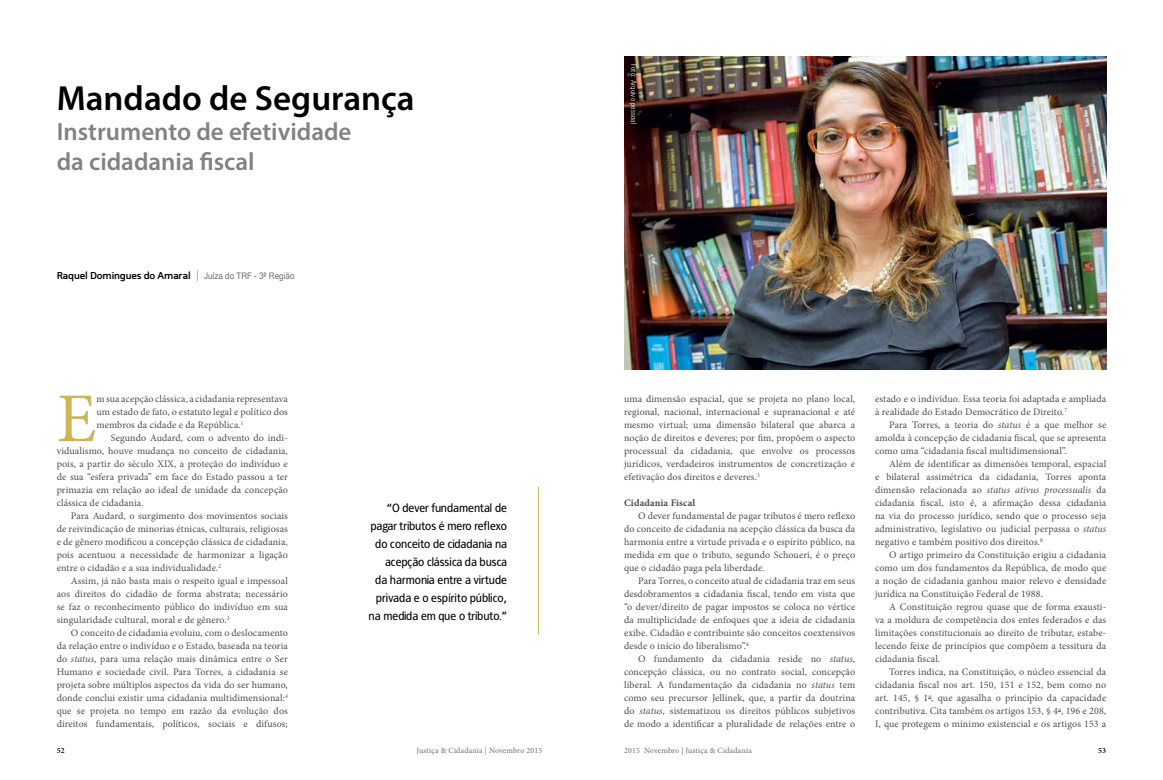
<style>
.page{position:relative;width:1163px;height:780px;background:#fff}
.page>*{position:absolute;margin:0;border:0;box-sizing:border-box;transform-origin:0 0}
.t1{font:70px "Minion Pro";color:#cdb65a}
.t2{font:600 35px "Myriad Pro";color:#000}
.t3{font:600 25px/30px "Myriad Pro";color:#808285}
.t4{font:12px/18px "Francophil Sans";color:#000;text-align:right}
.t5{font:10px/13px "Minion Pro";letter-spacing:.01em;color:#4d4d4f;text-align:justify}
.t6{font:600 10px "Mentone";letter-spacing:-.015em;color:#000}
.t7{font:700 10px "Minion Pro";letter-spacing:.015em;color:#4d4d4f}
.t8{font:9px "Microsoft Sans Serif";color:#6d6e71;scale:.9 1}
.t9{font:8px "Minion Pro";letter-spacing:.02em;color:#6d6e71}
.t10{font:600 8px "Minion Pro";color:#000}
.t11{font:300 condensed 7.5px "Zurich BT";letter-spacing:.015em;color:#fff}
.s1{font-style:italic}
</style>
<div class="page">
<hr style="left:538px;top:487px;width:1px;height:147px;background:#cdb65a">
<img style="left:624px;top:57px;width:482px;height:312px">
<h2 class="t2" style="left:57px;top:75px;width:359px">Mandado de Segurança</h2>
<h3 class="t3" style="left:57px;top:115px;width:296px">Instrumento de efetividade da cidadania fiscal</h3>
<p class="t6" style="left:57px;top:270px;width:135px">Raquel Domingues do Amaral</p>
<p class="t8" style="left:204px;top:271px;width:102px">Juíza do TRF - 3ª Região</p>
<h1 class="t1" style="left:57px;top:372px;width:41px">E</h1>
<p class="t5" style="left:96px;top:392px;width:193px">m sua acepção clássica, a cidadania representava um estado de fato, o estatuto legal e político dos membros da cidade e da República.<sup>1</sup></p>
<p class="t5" style="left:57px;top:431px;width:233px;text-indent:54px">Segundo Audard, com o advento do indi&shy;vidualismo, houve mudança no conceito de cidadania, pois, a partir do século XIX, a proteção do indivíduo e de sua “esfera privada” em face do Estado passou a ter primazia em relação ao ideal de unidade da concepção clássica de cidadania.</p>
<p class="t5" style="left:57px;top:509px;width:233px;text-indent:14px">Para Audard, o surgimento dos movimentos sociais de reivindicação de minorias étnicas, culturais, religiosas e de gênero modificou a concepção clássica de cidadania, pois acentuou a necessidade de harmonizar a ligação entre o cidadão e a sua individualidade.<sup>2</sup></p>
<p class="t5" style="left:57px;top:574px;width:233px;text-indent:14px">Assim, já não basta mais o respeito igual e impessoal aos direitos do cidadão de forma abstrata; necessário se faz o reconhecimento público do indivíduo em sua singularidade cultural, moral e de gênero.<sup>3</sup></p>
<p class="t5" style="left:57px;top:626px;width:233px;text-indent:14px">O conceito de cidadania evoluiu, com o deslocamento da relação entre o indivíduo e o Estado, baseada na teoria do <span class="s1">status</span>, para uma relação mais dinâmica entre o Ser Humano e sociedade civil. Para Torres, a cidadania se projeta sobre múltiplos aspectos da vida do ser humano, donde conclui existir uma cidadania multidimensional:<sup>4 </sup>que se projeta no tempo em razão da evolução dos direitos fundamentais, políticos, sociais e difusos;</p>
<p class="t4" style="left:368px;top:499px;width:140px">“O dever fundamental de pagar tributos é mero reflexo do conceito de cidadania na acepção clássica da busca<br>da harmonia entre a virtude privada e o espírito público, na medida em que o tributo.”</p>
<p class="t11" style="left:638px;top:64px;width:62px;rotate:90deg">Foto: Arquivo pessoal</p>
<p class="t5" style="left:624px;top:392px;width:233px">uma dimensão espacial, que se projeta no plano local, regional, nacional, internacional e supranacional e até mesmo virtual; uma dimensão bilateral que abarca a noção de direitos e deveres; por fim, propõem o aspecto processual da cidadania, que envolve os processos jurídicos, verdadeiros instrumentos de concretização e efetivação dos direitos e deveres.<sup>5</sup></p>
<p class="t7" style="left:624px;top:496px;width:73px">Cidadania Fiscal</p>
<p class="t5" style="left:624px;top:509px;width:233px;text-indent:14px">O dever fundamental de pagar tributos é mero reflexo do conceito de cidadania na acepção clássica da busca da harmonia entre a virtude privada e o espírito público, na medida em que o tributo, segundo Schoueri, é o preço que o cidadão paga pela liberdade.</p>
<p class="t5" style="left:624px;top:574px;width:233px;text-indent:14px">Para Torres, o conceito atual de cidadania traz em seus desdobramentos a cidadania fiscal, tendo em vista que “o dever/direito de pagar impostos se coloca no vértice da multiplicidade de enfoques que a ideia de cidadania exibe. Cidadão e contribuinte são conceitos coextensivos desde o início do liberalismo”.<sup>6</sup></p>
<p class="t5" style="left:624px;top:652px;width:233px;text-indent:14px">O fundamento da cidadania reside no <span class="s1">status</span>, concepção clássica, ou no contrato social, concepção liberal. A fundamentação da cidadania no <span class="s1">status</span> tem como seu precursor Jellinek, que, a partir da doutrina do <span class="s1">status,</span> sistematizou os direitos públicos subjetivos de modo a identificar a pluralidade de relações entre o</p>
<p class="t5" style="left:874px;top:392px;width:233px">estado e o indivíduo. Essa teoria foi adaptada e ampliada à realidade do Estado Democrático de Direito.<sup>7</sup></p>
<p class="t5" style="left:874px;top:418px;width:233px;text-indent:14px">Para Torres, a teoria do <span class="s1">status</span> é a que melhor se amolda à concepção de cidadania fiscal, que se apresenta como uma “cidadania fiscal multidimensional”.</p>
<p class="t5" style="left:874px;top:457px;width:233px;text-indent:14px">Além de identificar as dimensões temporal, espacial e bilateral assimétrica da cidadania, Torres aponta dimensão relacionada ao <span class="s1">status ativus processualis</span> da cidadania fiscal, isto é, a afirmação dessa cidadania na via do processo jurídico, sendo que o processo seja administrativo, legislativo ou judicial perpassa o <span class="s1">status </span>negativo e também positivo dos direitos.<sup>8</sup></p>
<p class="t5" style="left:874px;top:548px;width:233px;text-indent:14px">O artigo primeiro da Constituição erigiu a cidadania como um dos fundamentos da República, de modo que a noção de cidadania ganhou maior relevo e densidade jurídica na Constituição Federal de 1988.</p>
<p class="t5" style="left:874px;top:600px;width:233px;text-indent:14px">A Constituição regrou quase que de forma exausti&shy;va a moldura de competência dos entes federados e das limitações constitucionais ao direito de tributar, estabe&shy;lecendo feixe de princípios que compõem a tessitura da cidadania fiscal.</p>
<p class="t5" style="left:874px;top:665px;width:233px;text-indent:14px">Torres indica, na Constituição, o núcleo essencial da cidadania fiscal nos art. 150, 151 e 152, bem como no art. 145, § 1<sup>o</sup>, que agasalha o princípio da capacidade contributiva. Cita também os artigos 153, § 4<sup>o</sup>, 196 e 208, I, que protegem o mínimo existencial e os artigos 153 a</p>
<p class="t10" style="left:57px;top:744px;width:10px">52</p>
<p class="t9" style="left:416px;top:745px;width:127px">Justiça &amp; Cidadania | Novembro 2015</p>
<p class="t9" style="left:624px;top:745px;width:129px">2015 Novembro | Justiça &amp; Cidadania</p>
<p class="t10" style="left:1097px;top:744px;width:10px">53</p>
</div>
